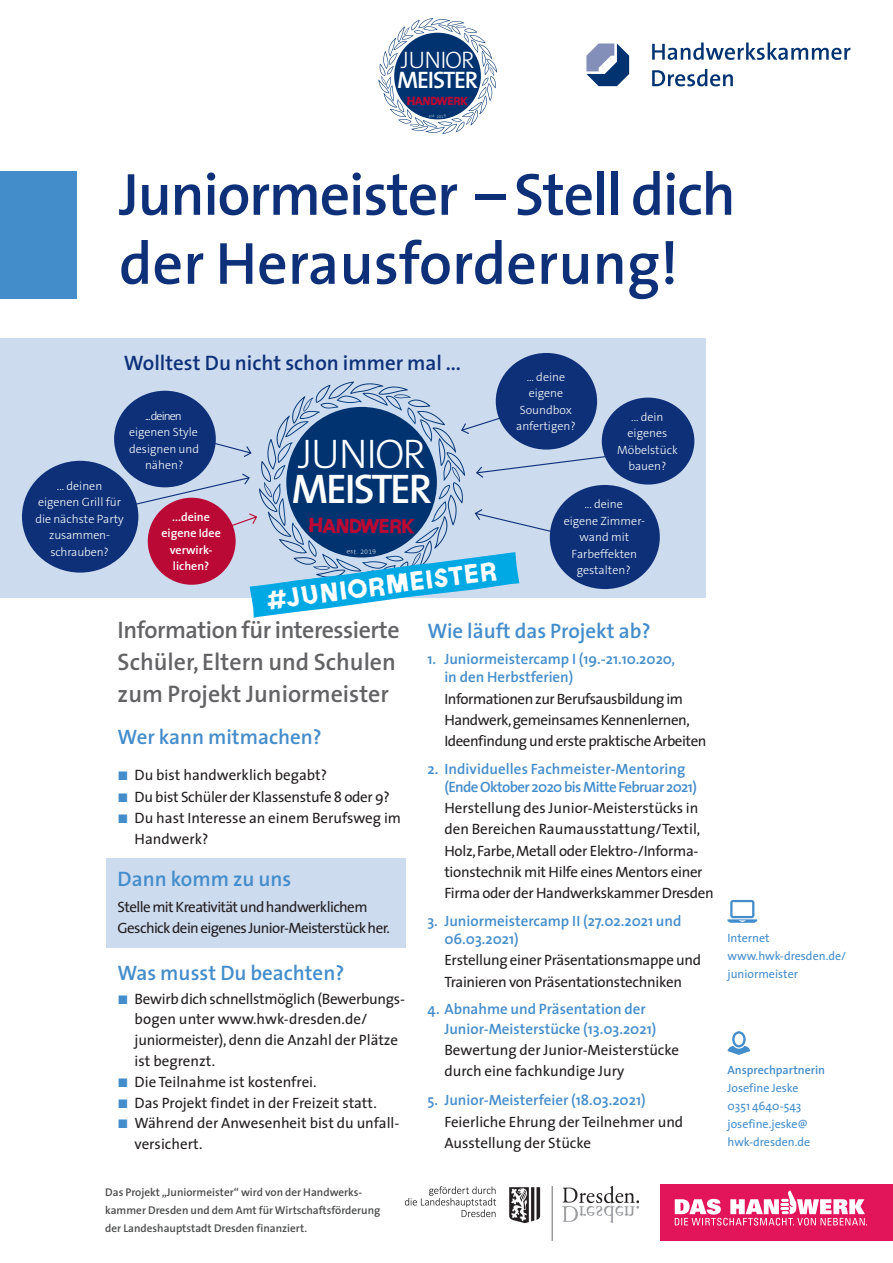
<style>
.page{position:relative;width:893px;height:1263px;background:#fff}
.page>*{position:absolute;margin:0;border:0;box-sizing:border-box;transform-origin:0 0}
.t1{font:600 60px/69px "The Sans";letter-spacing:-.025em;color:#0d3079}
.t2{font:600 41.7px "The Sans";letter-spacing:-.05em;color:#fff}
.t3{font:300 41.7px "The Sans C5";letter-spacing:-.03em;color:#fff}
.t4{font:24.3px "LINO PRESS3";color:#fff}
.t5{font:600 24px/32px "The Sans";color:#636366}
.t6{font:600 24px "The Sans";letter-spacing:-.05em;color:#fff}
.t7{font:300 24px "The Sans C5";letter-spacing:-.03em;color:#fff}
.t8{font:600 21px "The Sans";color:#448dcb}
.t9{font:600 21px "The Sans";color:#0d3079}
.t10{font:18.3px "LINO PRESS3";letter-spacing:-.09em;color:#ba0934}
.t11{font:15px/21.3px "The Sans";letter-spacing:-.02em;color:#231f20}
.t12{font:15px/21.3px "The Sans";color:#231f20}
.t13{font:600 15px/18px "The Sans";color:#448dcb}
.t14{font:15px/21.3px "The Sans";letter-spacing:-.04em;color:#231f20}
.t15{font:15px "The Sans";letter-spacing:.005em;color:#231f20}
.t16{font:300 12px/16.5px "The Sans C5";color:#fff;text-align:center}
.t17{font:12px/18px "The Sans";color:#448dcb}
.t18{font:600 12px/16.5px "The Sans";color:#fff;text-align:center}
.t19{font:600 12px "The Sans";color:#448dcb}
.t20{font:600 11.25px/18px "The Sans";color:#4b4c4d}
.t21{font:10.5px "LINO PRESS3";letter-spacing:-.09em;color:#ba0934}
.s1{font-family:"The Sans Expert";font-size:12.6px;color:#448dcb}
</style>
<div class="page">
<div style="left:660px;top:1184px;width:233px;height:56px;background:#e3155a"></div>
<svg style="left:675px;top:1190px;width:192px;height:35px"></svg>
<img style="left:406px;top:1187px;width:233px;height:53px">
<div style="left:106px;top:858px;width:300px;height:89px;background:#cddbef"></div>
<div style="left:0;top:338px;width:705px;height:259px;background:#cddbef"></div>
<div style="left:0;top:171px;width:77px;height:128px;background:#448dcb"></div>
<svg style="left:727px;top:1031px;width:23px;height:24px"></svg>
<svg style="left:727px;top:900px;width:30px;height:23px"></svg>
<div style="left:496px;top:353px;width:101px;height:97px;background:#0d3079;border-radius:50%"></div>
<div style="left:602px;top:398px;width:92px;height:86px;background:#0d3079;border-radius:50%"></div>
<div style="left:550px;top:485px;width:110px;height:104px;background:#0d3079;border-radius:50%"></div>
<div style="left:22px;top:461px;width:116px;height:112px;background:#0d3079;border-radius:50%"></div>
<div style="left:114px;top:391px;width:102px;height:96px;background:#0d3079;border-radius:50%"></div>
<svg style="left:586px;top:43px;width:264px;height:43px"></svg>
<svg style="left:378px;top:18px;width:119px;height:116px"></svg>
<svg style="left:122px;top:381px;width:491px;height:237px"></svg>
<h3 class="t7" style="left:401px;top:44px;width:75px">JUNIOR</h3>
<h3 class="t6" style="left:397px;top:60px;width:83px">MEISTER</h3>
<p class="t21" style="left:407px;top:95px;width:63px">HANDWERK</p>
<h1 class="t1" style="left:119px;top:158px;width:618px">Juniormeister – Stell dich der Herausforderung!</h1>
<h3 class="t9" style="left:124px;top:346px;width:339px">Wolltest Du nicht schon immer mal ...</h3>
<p class="t16" style="left:129px;top:407px;width:72px">...deinen eigenen Style designen und nähen?</p>
<p class="t16" style="left:35px;top:478px;width:90px">... deinen eigenen Grill für die nächste Party zusammen&shy;schrauben?</p>
<p class="t18" style="left:161px;top:508px;width:61px">...deine eigene Idee verwirk&shy;lichen?</p>
<h2 class="t3" style="left:298px;top:427px;width:129px">JUNIOR</h2>
<h2 class="t2" style="left:291px;top:454px;width:142px">MEISTER</h2>
<p class="t10" style="left:308px;top:514px;width:109px">HANDWERK</p>
<h3 class="t4" style="left:265px;top:584px;width:234px;rotate:-7deg">#JUNIORMEISTER</h3>
<p class="t16" style="left:516px;top:369px;width:61px">... deine eigene<br>Soundbox anfertigen?</p>
<p class="t16" style="left:617px;top:409px;width:62px">... dein eigenes<br>Möbelstück bauen?</p>
<p class="t16" style="left:564px;top:496px;width:83px">... deine<br>eigene Zimmer&shy;wand mit<br>Farbeffekten gestalten?</p>
<h3 class="t5" style="left:118px;top:613px;width:284px">Information für interessierte<br>Schüler, Eltern und Schulen zum Projekt Juniormeister</h3>
<h3 class="t8" style="left:118px;top:719px;width:206px">Wer kann mitmachen?</h3>
<p class="t12" style="left:118px;top:764px;width:211px"><span class="s1">ó</span> Du bist handwerklich begabt?</p>
<p class="t11" style="left:118px;top:785px;width:274px"><span class="s1">ó</span> Du bist Schüler der Klassenstufe 8 oder 9?</p>
<p class="t12" style="left:118px;top:807px;width:285px"><span class="s1">ó</span> Du hast Interesse an einem Berufsweg im</p>
<p class="t12" style="left:135px;top:828px;width:75px">Handwerk?</p>
<h3 class="t8" style="left:118px;top:862px;width:175px">Dann komm zu uns</h3>
<p class="t14" style="left:118px;top:896px;width:274px">Stelle mit Kreativität und handwerklichem<br>Geschick dein eigenes Junior-Meisterstück her.</p>
<h3 class="t8" style="left:118px;top:955px;width:228px">Was musst Du beachten?</h3>
<p class="t11" style="left:118px;top:988px;width:289px"><span class="s1">ó</span> Bewirb dich schnellstmöglich (Bewerbungs-</p>
<p class="t15" style="left:135px;top:1007px;width:234px">bogen unter www.hwk-dresden.de/</p>
<p class="t11" style="left:135px;top:1028px;width:265px">juniormeister), denn die Anzahl der Plätze</p>
<p class="t12" style="left:135px;top:1050px;width:82px">ist begrenzt.</p>
<p class="t12" style="left:118px;top:1071px;width:200px"><span class="s1">ó</span> Die Teilnahme ist kostenfrei.</p>
<p class="t12" style="left:118px;top:1092px;width:261px"><span class="s1">ó</span> Das Projekt findet in der Freizeit statt.</p>
<p class="t12" style="left:135px;top:1112px;width:266px;text-indent:-17px"><span class="s1">ó</span> Während der Anwesenheit bist du unfall&shy;versichert.</p>
<h3 class="t8" style="left:427px;top:613px;width:225px">Wie läuft das Projekt ab?</h3>
<p class="t13" style="left:444px;top:650px;width:232px;text-indent:-17px">1. Juniormeistercamp I (19.-21.10.2020, in den Herbstferien)</p>
<p class="t11" style="left:444px;top:687px;width:264px">Informationen zur Berufsausbildung im<br>Handwerk, gemeinsames Kennenlernen,<br>Ideenfindung und erste praktische Arbeiten</p>
<p class="t13" style="left:444px;top:759px;width:254px;text-indent:-17px">2. Individuelles Fachmeister-Mentoring (Ende Oktober 2020 bis Mitte Februar 2021)</p>
<p class="t11" style="left:444px;top:797px;width:271px">Herstellung des Junior-Meisterstücks in den Bereichen Raumausstattung/Textil, Holz, Farbe, Metall oder Elektro-/Informa&shy;tionstechnik mit Hilfe eines Mentors einer Firma oder der Handwerkskammer Dresden</p>
<p class="t13" style="left:444px;top:911px;width:239px;text-indent:-17px">3. Juniormeistercamp II (27.02.2021 und<br>06.03.2021)</p>
<p class="t11" style="left:444px;top:949px;width:258px">Erstellung einer Präsentationsmappe und<br>Trainieren von Präsentationstechniken</p>
<p class="t13" style="left:444px;top:999px;width:213px;line-height:19.5px;text-indent:-17px">4. Abnahme und Präsentation der<br>Junior-Meisterstücke (13.03.2021)</p>
<p class="t12" style="left:444px;top:1039px;width:236px">Bewertung der Junior-Meisterstücke durch eine fachkundige Jury</p>
<p class="t13" style="left:427px;top:1091px;width:220px">5. Junior-Meisterfeier (18.03.2021)</p>
<p class="t12" style="left:444px;top:1110px;width:240px">Feierliche Ehrung der Teilnehmer und<br>Ausstellung der Stücke</p>
<p class="t17" style="left:727px;top:929px;width:120px">Internet www.hwk-dresden.de/ juniormeister</p>
<p class="t19" style="left:727px;top:1060px;width:99px">Ansprechpartnerin</p>
<p class="t17" style="left:727px;top:1079px;width:84px">Josefine Jeske<br>0351 4640-543 josefine.jeske@ hwk-dresden.de</p>
<p class="t20" style="left:105px;top:1182px;width:277px">Das Projekt „Juniormeister“ wird von der Handwerks&shy;kammer Dresden und dem Amt für Wirtschaftsförderung der Landeshauptstadt Dresden finanziert.</p>
</div>
